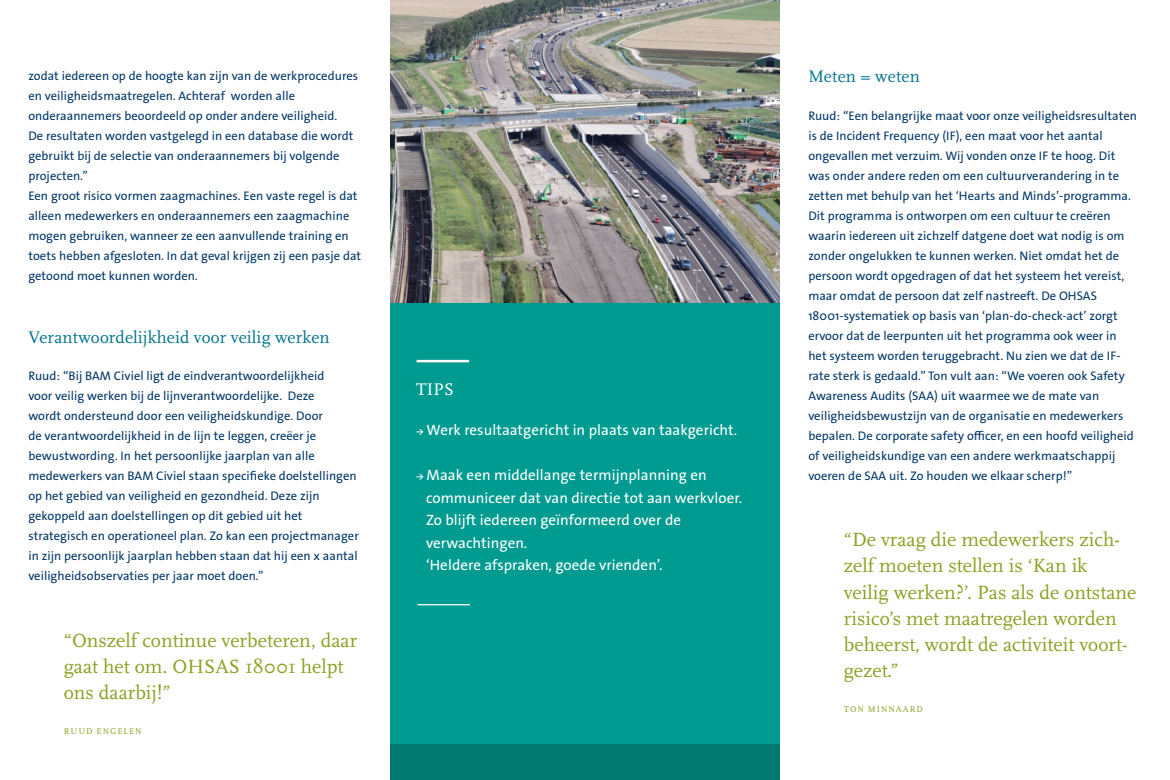
<style>
.page{position:relative;width:1170px;height:780px;background:#fff}
.page>*{position:absolute;margin:0;border:0;box-sizing:border-box;transform-origin:0 0}
.t1{font:20px/26.2px "Scala OT";color:#8aa022}
.SCCM_kop_2{font:17.5px "Scala OT";letter-spacing:.005em;color:#00728d}
.Interviewtwkst{font:17.5px "Scala OT";letter-spacing:.01em;color:#00728d}
.SCCM_kop_3{font:17.5px "Scala OT";color:#fff}
.Interviewtwkst-2{font:15px/22.5px "The Sans Os F";letter-spacing:.005em;color:#fff}
.Interviewtwkst-3{font:12.5px/20px "The Sans Os F";letter-spacing:.005em;color:#003667}
.t2{font:8.75px "Scala OT";letter-spacing:.11em;color:#8aa022}
.s1{font-family:"DIN Bold Alternate";font-size:7.5px}
</style>
<div class="page">
<div style="left:390px;top:0;width:390px;height:780px;background:#009b90"></div>
<div style="left:390px;top:744px;width:390px;height:36px;background:#007a70"></div>
<img style="left:390px;top:0;width:390px;height:302px">
<hr style="left:416px;top:360px;width:53px;height:2px;background:#fff">
<hr style="left:417px;top:604px;width:53px;height:1px;background:#fff">
<p class="Interviewtwkst-3" style="left:28px;top:66px;width:331px">zodat iedereen op de hoogte kan zijn van de werkprocedures en veiligheidsmaatregelen. Achteraf worden alle onderaannemers beoordeeld op onder andere veiligheid.<br>De resultaten worden vastgelegd in een database die wordt gebruikt bij de selectie van onderaannemers bij volgende projecten.”</p>
<p class="Interviewtwkst-3" style="left:28px;top:186px;width:334px">Een groot risico vormen zaagmachines. Een vaste regel is dat alleen medewerkers en onderaannemers een zaagmachine mogen gebruiken, wanneer ze een aanvullende training en toets hebben afgesloten. In dat geval krijgen zij een pasje dat getoond moet kunnen worden.</p>
<p class="SCCM_kop_2" style="left:28px;top:327px;width:303px">Verantwoordelijkheid voor veilig werken</p>
<p class="Interviewtwkst-3" style="left:28px;top:366px;width:332px">Ruud: “Bij BAM Civiel ligt de eindverantwoordelijkheid<br>voor veilig werken bij de lijnverantwoordelijke. Deze<br>wordt ondersteund door een veiligheidskundige. Door<br>de verantwoordelijkheid in de lijn te leggen, creëer je bewustwording. In het persoonlijke jaarplan van alle medewerkers van BAM Civiel staan specifieke doelstellingen op het gebied van veiligheid en gezondheid. Deze zijn gekoppeld aan doelstellingen op dit gebied uit het strategisch en operationeel plan. Zo kan een projectmanager in zijn persoonlijk jaarplan hebben staan dat hij een x aantal veiligheidsobservaties per jaar moet doen.”</p>
<p class="t1" style="left:64px;top:627px;width:295px">“Onszelf continue verbeteren, daar gaat het om. OHSAS 18001 helpt ons daarbij!”</p>
<p class="t2" style="left:64px;top:726px;width:79px">RUUD ENGELEN</p>
<p class="SCCM_kop_3" style="left:416px;top:380px;width:39px">TIPS</p>
<p class="Interviewtwkst-2" style="left:416px;top:419px;width:323px"><span class="s1">&gt;</span> Werk resultaatgericht in plaats van taakgericht.</p>
<p class="Interviewtwkst-2" style="left:426px;top:464px;width:318px;text-indent:-10px"><span class="s1">&gt;</span> Maak een middellange termijnplanning en communiceer dat van directie tot aan werkvloer.<br>Zo blijft iedereen geïnformeerd over de verwachtingen.</p>
<p class="Interviewtwkst-2" style="left:426px;top:554px;width:238px">‘Heldere afspraken, goede vrienden’.</p>
<p class="Interviewtwkst" style="left:808px;top:67px;width:113px">Meten = weten</p>
<p class="Interviewtwkst-3" style="left:808px;top:105px;width:330px">Ruud: “Een belangrijke maat voor onze veiligheidsresultaten is de Incident Frequency (IF), een maat voor het aantal ongevallen met verzuim. Wij vonden onze IF te hoog. Dit was onder andere reden om een cultuurverandering in te zetten met behulp van het ‘Hearts and Minds’-programma.<br>Dit programma is ontworpen om een cultuur te creëren waarin iedereen uit zichzelf datgene doet wat nodig is om zonder ongelukken te kunnen werken. Niet omdat het de persoon wordt opgedragen of dat het systeem het vereist, maar omdat de persoon dat zelf nastreeft. De OHSAS 18001-systematiek op basis van ‘plan-do-check-act’ zorgt ervoor dat de leerpunten uit het programma ook weer in het systeem worden teruggebracht. Nu zien we dat de IF&shy;rate sterk is gedaald.” Ton vult aan: “We voeren ook Safety Awareness Audits (SAA) uit waarmee we de mate van veiligheidsbewustzijn van de organisatie en medewerkers bepalen. De corporate safety officer, en een hoofd veiligheid of veiligheidskundige van een andere werkmaatschappij voeren de SAA uit. Zo houden we elkaar scherp!”</p>
<p class="t1" style="left:843px;top:527px;width:294px">“De vraag die medewerkers zich&shy;zelf moeten stellen is ‘Kan ik veilig werken?’. Pas als de ontstane risico’s met maatregelen worden beheerst, wordt de activiteit voort&shy;gezet.”</p>
<p class="t2" style="left:843px;top:704px;width:80px">TON MINNAARD</p>
</div>
